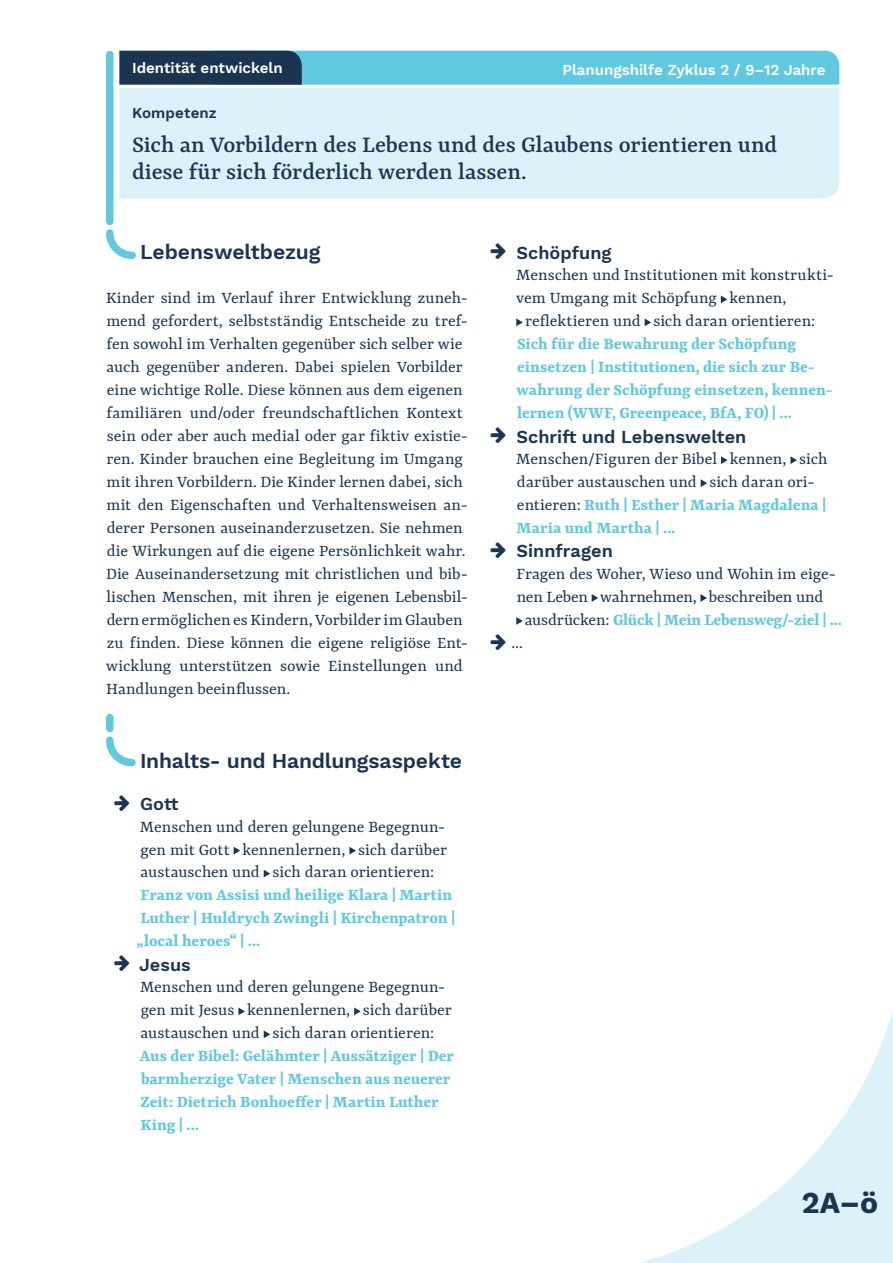
<style>
.page{position:relative;width:893px;height:1263px;background:#fff}
.page>*{position:absolute;margin:0;border:0;box-sizing:border-box;transform-origin:0 0}
.t1{font:700 30px "Work Sans";color:#1a3552}
.t2{font:500 25.5px/27px "Rasa";letter-spacing:-.005em;color:#1a3552}
.t3{font:600 20.85px "Work Sans";letter-spacing:-.01em;color:#1a3552}
.t4{font:18px/23px "Rasa";color:#1a3552}
.t5{font:700 18px/23px "Rasa";color:#60c9df}
.t6{font:600 18px "Work Sans";color:#1a3552}
.t7{font:600 15px "Work Sans";color:#fff}
.t8{font:600 15px "Work Sans";letter-spacing:.01em;color:#1a3552}
.s1{font-weight:700;color:#60c9df}
.s2{font-weight:400;color:#1a3552}
</style>
<div class="page">
<svg style="left:644px;top:1014px;width:248px;height:248px"></svg>
<div style="left:106px;top:54px;width:7px;height:167px;background:#60c9df"></div>
<svg style="left:119px;top:51px;width:720px;height:34px;background:#50a4bb"></svg>
<div style="left:119px;top:88px;width:720px;height:110px;background:#dcf2fa"></div>
<svg style="left:106px;top:229px;width:30px;height:30px"></svg>
<div style="left:106px;top:717px;width:7px;height:11px;background:#60c9df"></div>
<svg style="left:106px;top:732px;width:30px;height:35px"></svg>
<svg style="left:233px;top:846px;width:7px;height:8px"></svg>
<svg style="left:349px;top:846px;width:7px;height:8px"></svg>
<svg style="left:263px;top:869px;width:7px;height:8px"></svg>
<svg style="left:238px;top:1007px;width:7px;height:8px"></svg>
<svg style="left:354px;top:1007px;width:6px;height:8px"></svg>
<svg style="left:263px;top:1030px;width:7px;height:7px"></svg>
<svg style="left:720px;top:295px;width:7px;height:8px"></svg>
<svg style="left:516px;top:318px;width:6px;height:8px"></svg>
<svg style="left:644px;top:318px;width:7px;height:8px"></svg>
<svg style="left:721px;top:456px;width:6px;height:8px"></svg>
<svg style="left:790px;top:456px;width:6px;height:8px"></svg>
<svg style="left:700px;top:479px;width:7px;height:8px"></svg>
<svg style="left:591px;top:594px;width:7px;height:7px"></svg>
<svg style="left:700px;top:594px;width:6px;height:7px"></svg>
<svg style="left:516px;top:617px;width:6px;height:7px"></svg>
<p class="t7" style="left:132px;top:59px;width:152px">Identität entwickeln</p>
<p class="t7" style="left:562px;top:61px;width:264px">Planungshilfe Zyklus 2 / 9–12 Jahre</p>
<p class="t8" style="left:132px;top:104px;width:86px">Kompetenz</p>
<h2 class="t2" style="left:132px;top:132px;width:646px">Sich an Vorbildern des Lebens und des Glaubens orientieren und diese für sich förderlich werden lassen.</h2>
<p class="t3" style="left:140px;top:240px;width:182px">Lebensweltbezug</p>
<p class="t4" style="left:106px;top:287px;width:363px">Kinder sind im Verlauf ihrer Entwicklung zuneh&shy;mend gefordert, selbstständig Entscheide zu tref&shy;fen sowohl im Verhalten gegenüber sich selber wie auch gegenüber anderen. Dabei spielen Vorbilder eine wichtige Rolle. Diese können aus dem eigenen familiären und/oder freundschaftlichen Kontext sein oder aber auch medial oder gar fiktiv existie&shy;ren. Kinder brauchen eine Begleitung im Umgang mit ihren Vorbildern. Die Kinder lernen dabei, sich mit den Eigenschaften und Verhaltensweisen an&shy;derer Personen auseinanderzusetzen. Sie nehmen die Wirkungen auf die eigene Persönlichkeit wahr.<br>Die Auseinandersetzung mit christlichen und bib&shy;lischen Menschen, mit ihren je eigenen Lebensbil&shy;dern ermöglichen es Kindern, Vorbilder im Glauben zu finden. Diese können die eigene religiöse Ent&shy;wicklung unterstützen sowie Einstellungen und Handlungen beeinflussen.</p>
<p class="t3" style="left:140px;top:748px;width:323px">Inhalts- und Handlungsaspekte</p>
<p class="t6" style="left:140px;top:793px;width:40px">Gott</p>
<p class="t4" style="left:140px;top:815px;width:308px;text-align:justify">Menschen und deren gelungene Begegnun&shy;gen mit Gott kennenlernen, sich darüber austauschen und sich daran orientieren:</p>
<p class="t5" style="left:137px;top:884px;width:320px">Franz von Assisi und heilige Klara | Martin<br>Luther | Huldrych Zwingli | Kirchenpatron | „local heroes“ | ...</p>
<p class="t6" style="left:139px;top:953px;width:53px">Jesus</p>
<p class="t4" style="left:140px;top:976px;width:313px">Menschen und deren gelungene Begegnun&shy;gen mit Jesus kennenlernen, sich darüber austauschen und sich daran orientieren:</p>
<p class="t5" style="left:140px;top:1044px;width:315px">Aus der Bibel: Gelähmter | Aussätziger | Der barmherzige Vater | Menschen aus neuerer Zeit: Dietrich Bonhoeffer | Martin Luther King | ...</p>
<p class="t6" style="left:516px;top:242px;width:97px">Schöpfung</p>
<p class="t4" style="left:516px;top:264px;width:319px">Menschen und Institutionen mit konstrukti-</p>
<p class="t4" style="left:516px;top:287px;width:271px">vem Umgang mit Schöpfung kennen,</p>
<p class="t4" style="left:525px;top:310px;width:291px">reflektieren und sich daran orientieren:</p>
<p class="t5" style="left:516px;top:333px;width:317px">Sich für die Bewahrung der Schöpfung einsetzen | Institutionen, die sich zur Be&shy;wahrung der Schöpfung einsetzen, kennen&shy;lernen (WWF, Greenpeace, BfA, FO) | ...</p>
<p class="t6" style="left:516px;top:426px;width:231px">Schrift und Lebenswelten</p>
<p class="t4" style="left:516px;top:448px;width:313px">Menschen/Figuren der Bibel kennen, sich darüber austauschen und sich daran ori&shy;entieren: <span class="s1">Ruth | Esther | Maria Magdalena | Maria und Martha | ...</span></p>
<p class="t6" style="left:516px;top:540px;width:98px">Sinnfragen</p>
<p class="t4" style="left:516px;top:563px;width:321px">Fragen des Woher, Wieso und Wohin im eige-</p>
<p class="t4" style="left:516px;top:586px;width:308px">nen Leben wahrnehmen, beschreiben und</p>
<p class="t5" style="left:524px;top:608px;width:318px"><span class="s2">ausdrücken:</span> Glück | Mein Lebensweg/-ziel | ...</p>
<p class="t4" style="left:511px;top:632px;width:13px">…</p>
<h1 class="t1" style="left:801px;top:1184px;width:78px">2A–ö</h1>
</div>
